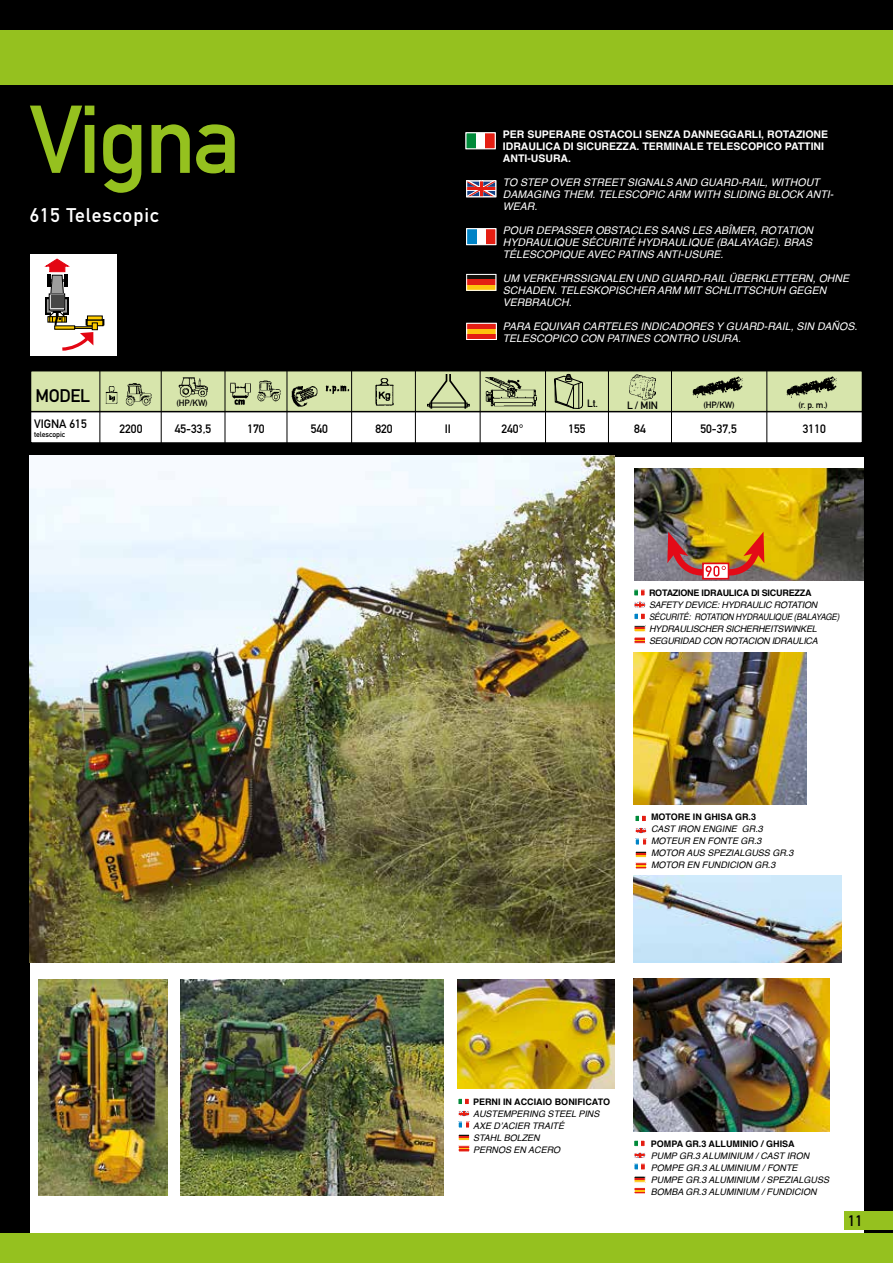
<style>
.page{position:relative;width:893px;height:1263px;background:#000}
.page>*{position:absolute;margin:0;border:0;box-sizing:border-box;transform-origin:0 0}
.t1{font:94.5px "DIN Mittelschrift";letter-spacing:-.025em;color:#95c11f}
.t2{font:19.5px "DIN Mittelschrift";letter-spacing:.05em;color:#fff}
.t3{font:18px "DIN Mittelschrift";letter-spacing:-.02em;color:#000}
.t4{font:15px "DIN Mittelschrift";color:#000}
.t5{font:12px "DIN Mittelschrift";color:#000}
.t6{font:italic 10.5px/12px "Helvetica";color:#fff}
.t7{font:700 10.5px/12px "Helvetica";color:#fff}
.t8{font:10.5px "DIN Mittelschrift";color:#000}
.t9{font:italic 9px/12px "Helvetica";color:#000}
.t10{font:italic 9px/12px "Helvetica";letter-spacing:-.025em;color:#000}
.t11{font:700 9px "Helvetica";color:#000}
.t12{font:700 9px "Helvetica";letter-spacing:-.025em;color:#000}
.t13{font:9px "DIN Mittelschrift";letter-spacing:-.02em;color:#000}
.t14{font:7.5px "DIN Mittelschrift";color:#000}
</style>
<div class="page">
<svg style="left:468px;top:182px;width:26px;height:13px"></svg>
<div style="left:466px;top:180px;width:30px;height:17px;border:1px solid #fff"></div>
<div style="left:466px;top:132px;width:30px;height:17px;background:#fff"></div>
<div style="left:466px;top:133px;width:10px;height:16px;background:#008a3a"></div>
<div style="left:485px;top:133px;width:10px;height:16px;background:#e41e13"></div>
<div style="left:466px;top:132px;width:30px;height:17px;border:1px solid #fff"></div>
<div style="left:466px;top:228px;width:30px;height:17px;background:#fff"></div>
<div style="left:467px;top:229px;width:9px;height:16px;background:#0083c6"></div>
<div style="left:486px;top:229px;width:10px;height:16px;background:#e41e13"></div>
<div style="left:466px;top:228px;width:30px;height:17px;border:1px solid #fff"></div>
<div style="left:467px;top:274px;width:29px;height:6px;background:#12100b"></div>
<div style="left:467px;top:280px;width:29px;height:5px;background:#e41e13"></div>
<div style="left:467px;top:285px;width:29px;height:5px;background:#fdc30d"></div>
<div style="left:466px;top:274px;width:30px;height:17px;border:1px solid #fff"></div>
<div style="left:466px;top:323px;width:31px;height:17px;background:#fdc30d"></div>
<div style="left:467px;top:323px;width:29px;height:6px;background:#e41e13"></div>
<div style="left:467px;top:334px;width:29px;height:5px;background:#e41e13"></div>
<div style="left:466px;top:323px;width:31px;height:17px;border:1px solid #fff"></div>
<div style="left:31px;top:371px;width:831px;height:72px;background:#fff"></div>
<div style="left:30px;top:370px;width:833px;height:74px;border:2px solid #000"></div>
<div style="left:31px;top:371px;width:831px;height:41px;background:#d7e5ac"></div>
<div style="left:30px;top:370px;width:833px;height:42px;border:2px solid #000"></div>
<img style="left:375px;top:378px;width:18px;height:28px">
<img style="left:105px;top:383px;width:47px;height:23px">
<img style="left:178px;top:377px;width:30px;height:21px">
<img style="left:230px;top:380px;width:51px;height:25px">
<img style="left:486px;top:377px;width:51px;height:30px">
<hr style="left:161px;top:371px;width:1px;height:216px;background:#000">
<hr style="left:99px;top:371px;width:1px;height:216px;background:#000">
<hr style="left:225px;top:371px;width:1px;height:216px;background:#000">
<hr style="left:287px;top:371px;width:1px;height:216px;background:#000">
<hr style="left:351px;top:371px;width:1px;height:216px;background:#000">
<hr style="left:415px;top:371px;width:1px;height:216px;background:#000">
<hr style="left:480px;top:371px;width:1px;height:216px;background:#000">
<hr style="left:545px;top:371px;width:1px;height:216px;background:#000">
<hr style="left:608px;top:371px;width:1px;height:216px;background:#000">
<hr style="left:671px;top:371px;width:1px;height:216px;background:#000">
<hr style="left:766px;top:371px;width:1px;height:216px;background:#000">
<svg style="left:427px;top:372px;width:42px;height:38px"></svg>
<img style="left:291px;top:385px;width:59px;height:22px">
<img style="left:786px;top:376px;width:51px;height:22px">
<img style="left:692px;top:376px;width:51px;height:22px">
<div style="left:30px;top:255px;width:87px;height:101px;background:#fff"></div>
<div style="left:87px;top:320px;width:16px;height:6px;background:#fc0"></div>
<div style="left:87px;top:320px;width:16px;height:6px;border:1px solid #000"></div>
<div style="left:92px;top:322px;width:6px;height:8px;border:1px solid #000"></div>
<div style="left:87px;top:316px;width:16px;height:4px;border:1px solid #000"></div>
<svg style="left:44px;top:258px;width:53px;height:93px"></svg>
<img style="left:629px;top:374px;width:26px;height:26px">
<div style="left:30px;top:457px;width:833px;height:778px;background:#fff"></div>
<img style="left:30px;top:456px;width:584px;height:507px">
<img style="left:634px;top:469px;width:229px;height:112px">
<img style="left:634px;top:876px;width:208px;height:86px">
<img style="left:38px;top:980px;width:129px;height:215px">
<img style="left:180px;top:980px;width:264px;height:215px">
<img style="left:667px;top:532px;width:97px;height:47px">
<div style="left:634px;top:590px;width:11px;height:6px;border:1px solid #fff"></div>
<svg style="left:634px;top:602px;width:11px;height:15px"></svg>
<div style="left:634px;top:613px;width:11px;height:6px;border:1px solid #fff"></div>
<div style="left:634px;top:625px;width:11px;height:7px;border:1px solid #fff"></div>
<svg style="left:634px;top:626px;width:11px;height:15px"></svg>
<svg style="left:553px;top:370px;width:31px;height:39px"></svg>
<img style="left:634px;top:652px;width:172px;height:153px">
<svg style="left:637px;top:829px;width:8px;height:3px"></svg>
<div style="left:635px;top:827px;width:12px;height:7px;border:1px solid #fff"></div>
<svg style="left:637px;top:817px;width:7px;height:3px"></svg>
<div style="left:635px;top:815px;width:11px;height:7px;border:1px solid #fff"></div>
<div style="left:635px;top:839px;width:12px;height:6px;border:1px solid #fff"></div>
<svg style="left:637px;top:853px;width:8px;height:2px"></svg>
<div style="left:635px;top:851px;width:12px;height:6px;border:1px solid #fff"></div>
<svg style="left:637px;top:864px;width:8px;height:3px"></svg>
<div style="left:635px;top:862px;width:12px;height:7px;border:1px solid #fff"></div>
<svg style="left:636px;top:1154px;width:7px;height:2px"></svg>
<div style="left:634px;top:1152px;width:11px;height:6px;border:1px solid #fff"></div>
<div style="left:634px;top:1140px;width:11px;height:6px;border:1px solid #fff"></div>
<svg style="left:636px;top:1165px;width:7px;height:3px"></svg>
<div style="left:634px;top:1163px;width:11px;height:7px;border:1px solid #fff"></div>
<svg style="left:634px;top:1176px;width:11px;height:16px"></svg>
<div style="left:634px;top:1187px;width:12px;height:7px;border:1px solid #fff"></div>
<img style="left:634px;top:978px;width:195px;height:153px">
<div style="left:0;top:30px;width:893px;height:54px;background:#95c11f"></div>
<div style="left:0;top:1233px;width:893px;height:30px;background:#95c11f"></div>
<div style="left:844px;top:1211px;width:49px;height:19px;background:#95c11f"></div>
<img style="left:458px;top:979px;width:157px;height:109px">
<svg style="left:460px;top:1112px;width:8px;height:3px"></svg>
<div style="left:458px;top:1110px;width:12px;height:7px;border:1px solid #fff"></div>
<svg style="left:460px;top:1100px;width:7px;height:3px"></svg>
<div style="left:458px;top:1098px;width:11px;height:7px;border:1px solid #fff"></div>
<div style="left:458px;top:1122px;width:12px;height:6px;border:1px solid #fff"></div>
<svg style="left:460px;top:1136px;width:8px;height:2px"></svg>
<svg style="left:460px;top:1147px;width:8px;height:3px"></svg>
<div style="left:458px;top:1145px;width:12px;height:7px;border:1px solid #fff"></div>
<h1 class="t1" style="left:30px;top:84px;width:213px">Vigna</h1>
<h2 class="t2" style="left:30px;top:204px;width:130px">615 Telescopic</h2>
<p class="t7" style="left:503px;top:129px;width:327px">PER SUPERARE OSTACOLI SENZA DANNEGGARLI, ROTAZIONE<br>IDRAULICA DI SICUREZZA. TERMINALE TELESCOPICO PATTINI<br>ANTI-USURA.</p>
<p class="t6" style="left:503px;top:177px;width:332px">TO STEP OVER STREET SIGNALS AND GUARD-RAIL, WITHOUT<br>DAMAGING THEM. TELESCOPIC ARM WITH SLIDING BLOCK ANTI-<br>WEAR.</p>
<p class="t6" style="left:503px;top:225px;width:312px;text-align:justify">POUR DEPASSER OBSTACLES SANS LES ABÎMER, ROTATION HYDRAULIQUE SÉCURITÉ HYDRAULIQUE (BALAYAGE). BRAS TÉLESCOPIQUE AVEC PATINS ANTI-USURE.</p>
<p class="t6" style="left:503px;top:273px;width:348px">UM VERKEHRSSIGNALEN UND GUARD-RAIL ÜBERKLETTERN, OHNE<br>SCHADEN. TELESKOPISCHER ARM MIT SCHLITTSCHUH GEGEN<br>VERBRAUCH.</p>
<p class="t6" style="left:503px;top:321px;width:356px">PARA EQUIVAR CARTELES INDICADORES Y GUARD-RAIL, SIN DAÑOS.<br>TELESCOPICO CON PATINES CONTRO USURA.</p>
<h3 class="t3" style="left:36px;top:385px;width:56px">MODEL</h3>
<p class="t5" style="left:34px;top:417px;width:54px">VIGNA 615</p>
<p class="t14" style="left:34px;top:430px;width:33px">telescopic</p>
<p class="t13" style="left:177px;top:398px;width:33px">(HP/KW)</p>
<p class="t8" style="left:587px;top:397px;width:12px">Lt.</p>
<p class="t8" style="left:627px;top:399px;width:32px">L / MIN</p>
<p class="t13" style="left:703px;top:399px;width:33px">(HP/KW)</p>
<p class="t13" style="left:799px;top:399px;width:31px">(r. p. m.)</p>
<p class="t5" style="left:119px;top:421px;width:25px">2200</p>
<p class="t5" style="left:175px;top:421px;width:38px">45-33,5</p>
<p class="t5" style="left:247px;top:421px;width:19px">170</p>
<p class="t5" style="left:311px;top:421px;width:19px">540</p>
<p class="t5" style="left:375px;top:421px;width:19px">820</p>
<p class="t5" style="left:445px;top:421px;width:8px">II</p>
<p class="t5" style="left:501px;top:421px;width:24px">240°</p>
<p class="t5" style="left:568px;top:421px;width:19px">155</p>
<p class="t5" style="left:634px;top:421px;width:13px">84</p>
<p class="t5" style="left:803px;top:421px;width:25px">3110</p>
<p class="t5" style="left:700px;top:421px;width:38px">50-37,5</p>
<p class="t12" style="left:649px;top:586px;width:164px">ROTAZIONE IDRAULICA DI SICUREZZA</p>
<p class="t10" style="left:649px;top:599px;width:192px">SAFETY DEVICE: HYDRAULIC ROTATION SÉCURITÉ: ROTATION HYDRAULIQUE (BALAYAGE)<br>HYDRAULISCHER SICHERHEITSWINKEL SEGURIDAD CON ROTACION IDRAULICA</p>
<p class="t11" style="left:651px;top:810px;width:107px">MOTORE IN GHISA GR.3</p>
<p class="t9" style="left:651px;top:823px;width:144px">CAST IRON ENGINE GR.3<br>MOTEUR EN FONTE GR.3<br>MOTOR AUS SPEZIALGUSS GR.3<br>MOTOR EN FUNDICION GR.3</p>
<p class="t11" style="left:473px;top:1095px;width:138px">PERNI IN ACCIAIO BONIFICATO</p>
<p class="t9" style="left:473px;top:1108px;width:128px">AUSTEMPERING STEEL PINS<br>AXE D’ACIER TRAITÉ<br>STAHL BOLZEN<br>PERNOS EN ACERO</p>
<p class="t11" style="left:651px;top:1136px;width:145px">POMPA GR.3 ALLUMINIO / GHISA</p>
<p class="t9" style="left:651px;top:1150px;width:180px">PUMP GR.3 ALUMINIUM / CAST IRON<br>POMPE GR.3 ALUMINIUM / FONTE<br>PUMPE GR.3 ALUMINIUM / SPEZIALGUSS<br>BOMBA GR.3 ALUMINIUM / FUNDICION</p>
<h3 class="t4" style="left:848px;top:1212px;width:16px">11</h3>
</div>
